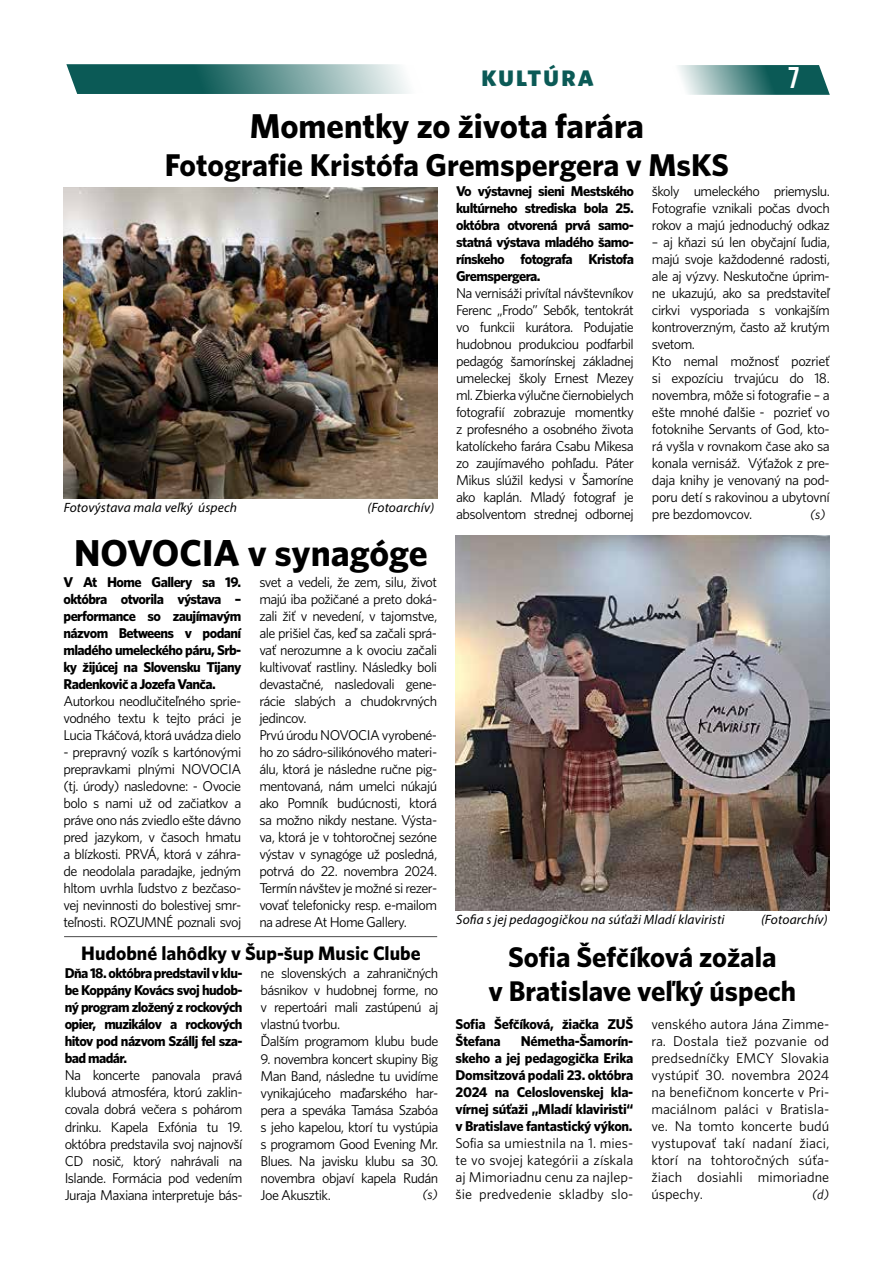
<style>
.page{position:relative;width:893px;height:1263px;background:#fff}
.page>*{position:absolute;margin:0;border:0;box-sizing:border-box;transform-origin:0 0}
.t1{font:37.5px "Whitney CE Bold";color:#000}
.t2{font:34.5px "Whitney CE Bold";color:#000}
.t3{font:31.5px "Whitney CE Bold";color:#000}
.t4{font:30px "Bebas Neue";color:#fff}
.t5{font:28.5px/34.2px "Whitney CE Bold";color:#000;text-align:center}
.t6{font:22.5px "Whitney CE Black";letter-spacing:.1em;color:#0b5a56}
.t7{font:19.5px "Whitney CE Bold";color:#000}
.t8{font:14.25px/17px "Whitney C Ebook";letter-spacing:-.04em;color:#000;text-align:justify}
.t9{font:14.25px/17px "Whitney CE Bold";letter-spacing:-.04em;color:#000;text-align:justify}
.t10{font:14.25px/17px "Whitney CE Bold";letter-spacing:-.02em;color:#000}
.t11{font:italic 13.5px "Myriad Pro";letter-spacing:.01em;color:#000}
.t12{font:italic 13.5px "Whitney C Ebook";color:#000}
</style>
<div class="page">
<svg style="left:678px;top:65px;width:152px;height:30px;background:#609391"></svg>
<svg style="left:66px;top:64px;width:343px;height:30px;background:#598f8c"></svg>
<img style="left:64px;top:187px;width:373px;height:312px">
<img style="left:455px;top:536px;width:374px;height:374px">
<hr style="left:64px;top:936px;width:373px;height:1px;background:#000">
<h3 class="t6" style="left:481px;top:64px;width:114px">KULTÚRA</h3>
<h3 class="t4" style="left:788px;top:61px;width:13px">7</h3>
<h2 class="t2" style="left:250px;top:106px;width:396px">Momentky zo života farára</h2>
<h3 class="t3" style="left:165px;top:146px;width:565px">Fotografie Kristófa Gremspergera v MsKS</h3>
<p class="t9" style="left:456px;top:182px;width:179px">Vo výstavnej sieni Mestského kultúrneho strediska bola 25. októbra otvorená prvá samo&shy;statná výstava mladého šamo&shy;rínskeho fotografa Kristofa Gremspergera.</p>
<p class="t8" style="left:456px;top:284px;width:179px">Na vernisáži privítal návštevníkov Ferenc „Frodo” Sebők, tentokrát vo funkcii kurátora. Podujatie hudobnou produkciou podfarbil pedagóg šamorínskej základnej umeleckej školy Ernest Mezey ml. Zbierka výlučne čiernobielych fotografií zobrazuje momentky z profesného a osobného života katolíckeho farára Csabu Mikesa zo zaujímavého pohľadu. Páter Mikus slúžil kedysi v Šamoríne ako kaplán. Mladý fotograf je absolventom strednej odbornej</p>
<p class="t8" style="left:652px;top:182px;width:179px">školy umeleckého priemyslu.<br>Fotografie vznikali počas dvoch rokov a majú jednoduchý odkaz</p>
<p class="t8" style="left:652px;top:233px;width:179px;text-align:left">– aj kňazi sú len obyčajní ľudia, majú svoje každodenné radosti, ale aj výzvy. Neskutočne úprim&shy;ne ukazujú, ako sa predstaviteľ cirkvi vysporiada s vonkajším kontroverzným, často až krutým svetom.<br>Kto nemal možnosť pozrieť si expozíciu trvajúcu do 18. novembra, môže si fotografie – a ešte mnohé ďalšie - pozrieť vo fotoknihe Servants of God, kto&shy;rá vyšla v rovnakom čase ako sa konala vernisáž. Výťažok z pre&shy;daja knihy je venovaný na pod&shy;poru detí s rakovinou a ubytovní pre bezdomovcov.</p>
<p class="t11" style="left:64px;top:499px;width:175px">Fotovýstava mala veľký úspech</p>
<p class="t11" style="left:367px;top:499px;width:68px">(Fotoarchív)</p>
<p class="t12" style="left:810px;top:506px;width:17px">(s)</p>
<h1 class="t1" style="left:74px;top:530px;width:355px">NOVOCIA v synagóge</h1>
<p class="t9" style="left:63px;top:573px;width:179px">V At Home Gallery sa 19. októbra otvorila výstava – performance so zaujímavým názvom Betweens v podaní mladého umeleckého páru, Srb&shy;ky žijúcej na Slovensku Tijany Radenkovič a Jozefa Vanča.</p>
<p class="t8" style="left:63px;top:692px;width:179px">Autorkou neodlučiteľného sprie&shy;vodného textu k tejto práci je Lucia Tkáčová, ktorá uvádza dielo</p>
<p class="t8" style="left:63px;top:743px;width:179px">- prepravný vozík s kartónovými prepravkami plnými NOVOCIA (tj. úrody) nasledovne: - Ovocie bolo s nami už od začiatkov a práve ono nás zviedlo ešte dávno pred jazykom, v časoch hmatu a blízkosti. PRVÁ, ktorá v záhra&shy;de neodolala paradajke, jedným hltom uvrhla ľudstvo z bezčaso&shy;vej nevinnosti do bolestivej smr&shy;teľnosti. ROZUMNÉ poznali svoj</p>
<p class="t8" style="left:259px;top:573px;width:179px;text-align:left">svet a vedeli, že zem, silu, život majú iba požičané a preto doká&shy;zali žiť v nevedení, v tajomstve, ale prišiel čas, keď sa začali sprá&shy;vať nerozumne a k ovociu začali kultivovať rastliny. Následky boli devastačné, nasledovali gene&shy;rácie slabých a chudokrvných jedincov.<br>Prvú úrodu NOVOCIA vyrobené&shy;ho zo sádro-silikónového materi&shy;álu, ktorá je následne ručne pig&shy;mentovaná, nám umelci núkajú ako Pomník budúcnosti, ktorá sa možno nikdy nestane. Výsta&shy;va, ktorá je v tohtoročnej sezóne výstav v synagóge už posledná, potrvá do 22. novembra 2024.<br>Termín návštev je možné si rezer&shy;vovať telefonicky resp. e-mailom na adrese At Home Gallery.</p>
<h3 class="t7" style="left:81px;top:941px;width:341px">Hudobné lahôdky v Šup-šup Music Clube</h3>
<p class="t9" style="left:65px;top:964px;width:179px">Dňa 18. októbra predstavil v klu&shy;be Koppány Kovács svoj hudob&shy;ný program zložený z rockových opier, muzikálov a rockových hitov pod názvom Szállj fel sza&shy;bad madár.</p>
<p class="t8" style="left:65px;top:1067px;width:179px">Na koncerte panovala pravá klubová atmosféra, ktorú zaklin&shy;covala dobrá večera s pohárom drinku. Kapela Exfónia tu 19. októbra predstavila svoj najnovší CD nosič, ktorý nahrávali na Islande. Formácia pod vedením Juraja Maxiana interpretuje bás-</p>
<p class="t8" style="left:261px;top:965px;width:179px;text-align:left">ne slovenských a zahraničných básnikov v hudobnej forme, no v repertoári mali zastúpenú aj vlastnú tvorbu.<br>Ďalším programom klubu bude</p>
<p class="t8" style="left:261px;top:1050px;width:179px">9. novembra koncert skupiny Big Man Band, následne tu uvidíme vynikajúceho maďarského har&shy;pera a speváka Tamása Szabóa s jeho kapelou, ktorí tu vystúpia s programom Good Evening Mr.<br>Blues. Na javisku klubu sa 30. novembra objaví kapela Rudán Joe Akusztik.</p>
<p class="t12" style="left:423px;top:1187px;width:17px">(s)</p>
<p class="t11" style="left:456px;top:911px;width:270px">Sofia s jej pedagogičkou na súťaži Mladí klaviristi</p>
<p class="t11" style="left:761px;top:911px;width:68px">(Fotoarchív)</p>
<h3 class="t5" style="left:488px;top:939px;width:309px">Sofia Šefčíková zožala<br>v Bratislave veľký úspech</h3>
<p class="t10" style="left:455px;top:1015px;width:179px">Sofia Šefčíková, žiačka ZUŠ<br>Štefana</p>
<p class="t9" style="left:455px;top:1032px;width:179px;text-indent:65px">Németha-Šamorín&shy;skeho a jej pedagogička Erika Domsitzová podali 23. októbra 2024 na Celoslovenskej kla&shy;vírnej súťaži „Mladí klaviristi“ v Bratislave fantastický výkon.</p>
<p class="t8" style="left:455px;top:1135px;width:179px">Sofia sa umiestnila na 1. mies&shy;te vo svojej kategórii a získala aj Mimoriadnu cenu za najlep&shy;šie predvedenie skladby slo-</p>
<p class="t8" style="left:651px;top:1015px;width:179px">venského autora Jána Zimme&shy;ra. Dostala tiež pozvanie od predsedníčky EMCY Slovakia vystúpiť 30. novembra 2024 na benefičnom koncerte v Pri&shy;maciálnom paláci v Bratisla&shy;ve. Na tomto koncerte budú vystupovať takí nadaní žiaci, ktorí na tohtoročných súťa&shy;žiach dosiahli mimoriadne úspechy.</p>
<p class="t12" style="left:812px;top:1187px;width:18px">(d)</p>
</div>
